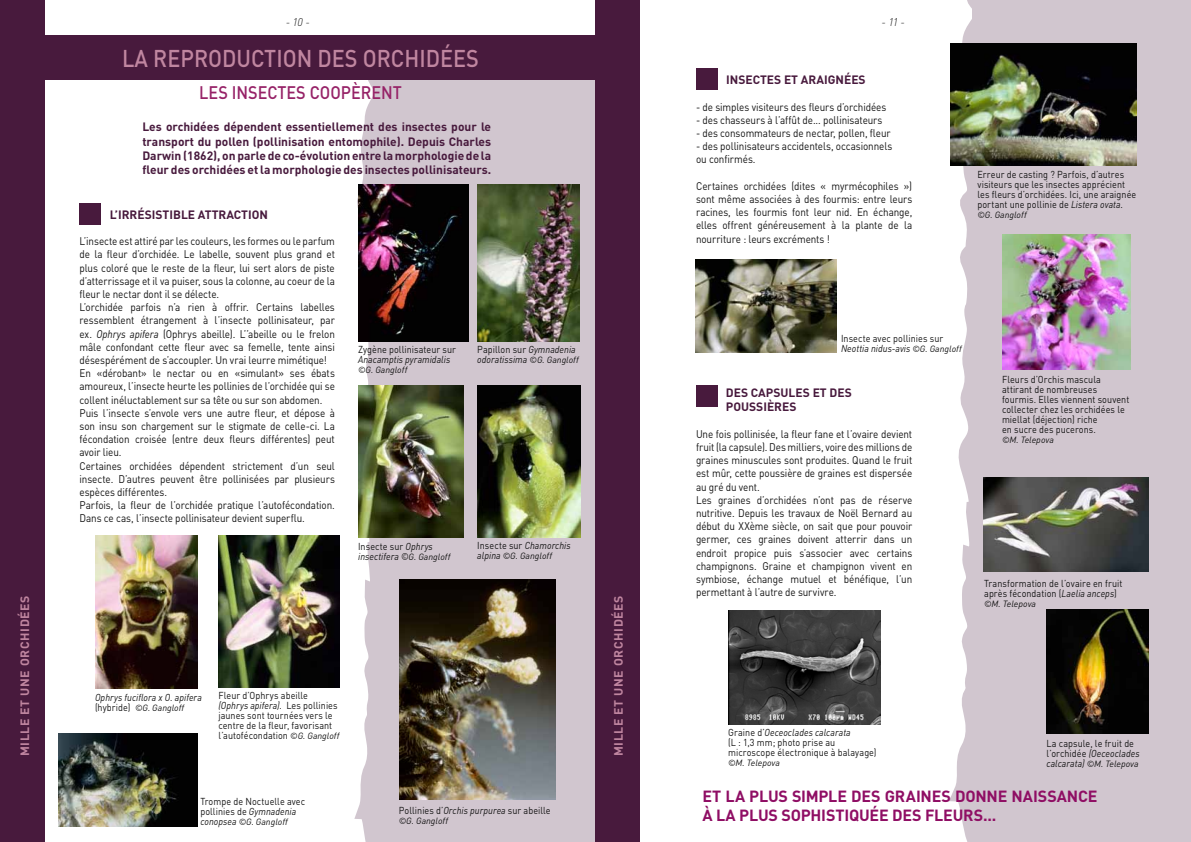
<style>
.page{position:relative;width:1191px;height:842px;background:#fff}
.page>*{position:absolute;margin:0;border:0;box-sizing:border-box;transform-origin:0 0}
.t1{font:500 24px "DIN";color:#c086a0;scale:.9 1}
.t2{font:500 18px "DIN";color:#962267;scale:.9 1}
.t3{font:700 16px/19.2px "DIN";letter-spacing:-.015em;color:#8f0e64}
.t4{font:700 12px/14.4px "DIN";color:#481a3d;text-align:justify}
.t5{font:700 12px "DIN";letter-spacing:.05em;color:#c086a0}
.t6{font:11px/13.2px "DIN";letter-spacing:-.01em;color:#121212;scale:.9 1}
.t7{font:italic 300 11px "DIN";color:#121212}
.t8{font:10px/10px "DIN";letter-spacing:.005em;color:#121212;scale:.9 1}
.t9{font:italic 10px/10px "DIN";letter-spacing:.005em;color:#121212;scale:.9 1}
.t10{font:italic 9px "DIN";color:#121212}
.s1{font-style:italic}
.s2{font-style:normal}
.s3{font-size:9px}
.s4{font-size:10px}
.s5{font-style:normal;font-size:10px}
.s6{font-style:italic;font-size:9px}
</style>
<div class="page">
<svg style="left:949px;top:0;width:23px;height:842px"></svg>
<div style="left:972px;top:0;width:219px;height:842px;background:#d1c6cf"></div>
<svg style="left:337px;top:79px;width:40px;height:763px"></svg>
<div style="left:377px;top:69px;width:218px;height:773px;background:#d1c6cf"></div>
<div style="left:0;top:0;width:45px;height:842px;background:#481a3d"></div>
<div style="left:2px;top:35px;width:597px;height:44px;background:#481a3d"></div>
<div style="left:595px;top:0;width:45px;height:842px;background:#481a3d"></div>
<div style="left:79px;top:203px;width:22px;height:22px;background:#481a3d"></div>
<div style="left:696px;top:69px;width:21px;height:21px;background:#481a3d"></div>
<img style="left:358px;top:185px;width:110px;height:156px">
<img style="left:477px;top:385px;width:103px;height:153px">
<img style="left:477px;top:185px;width:102px;height:156px">
<img style="left:95px;top:536px;width:103px;height:152px">
<img style="left:358px;top:385px;width:105px;height:153px">
<img style="left:58px;top:734px;width:140px;height:93px">
<img style="left:399px;top:579px;width:156px;height:220px">
<img style="left:695px;top:259px;width:141px;height:94px">
<img style="left:1002px;top:234px;width:128px;height:135px">
<img style="left:951px;top:43px;width:185px;height:122px">
<img style="left:1046px;top:610px;width:102px;height:124px">
<img style="left:728px;top:611px;width:152px;height:114px">
<img style="left:983px;top:478px;width:165px;height:93px">
<img style="left:219px;top:536px;width:120px;height:151px">
<div style="left:695px;top:385px;width:22px;height:22px;background:#481a3d"></div>
<p class="t5" style="left:17px;top:756px;width:162px;rotate:-90deg">mille et une orchidées</p>
<p class="t7" style="left:286px;top:15px;width:26px">- 10 -</p>
<p class="t7" style="left:881px;top:15px;width:25px">- 11 -</p>
<h1 class="t1" style="left:122px;top:43px;width:398px">LA REPRODUCTION DES ORCHIDÉES</h1>
<h2 class="t2" style="left:199px;top:81px;width:227px">LES INSECTES COOPÈRENT</h2>
<p class="t4" style="left:142px;top:119px;width:350px">Les orchidées dépendent essentiellement des insectes pour le transport du pollen (pollinisation entomophile). Depuis Charles Darwin (1862), on parle de co-évolution entre la morphologie de la fleur des orchidées et la morphologie des insectes pollinisateurs.</p>
<p class="t4" style="left:110px;top:207px;width:160px">L’irrésistible attraction</p>
<p class="t6" style="left:79px;top:234px;width:285px">L’insecte est attiré par les couleurs, les formes ou le parfum de la fleur d’orchidée. Le labelle, souvent plus grand et plus coloré que le reste de la fleur, lui sert alors de piste d’atterrissage et il va puiser, sous la colonne, au coeur de la fleur le nectar dont il se délecte.<br>L’orchidée parfois n’a rien à offrir. Certains labelles ressemblent étrangement à l’insecte pollinisateur, par ex. <span class="s1">Ophrys apifera</span> (Ophrys abeille). L’’abeille ou le frelon mâle confondant cette fleur avec sa femelle, tente ainsi désespérément de s’accoupler. Un vrai leurre mimétique!<br>En «dérobant» le nectar ou en «simulant» ses ébats amoureux, l’insecte heurte les pollinies de l’orchidée qui se collent inéluctablement sur sa tête ou sur son abdomen.<br>Puis l’insecte s’envole vers une autre fleur, et dépose à son insu son chargement sur le stigmate de celle-ci. La fécondation croisée (entre deux fleurs différentes) peut avoir lieu.<br>Certaines orchidées dépendent strictement d’un seul insecte. D’autres peuvent être pollinisées par plusieurs espèces différentes.<br>Parfois, la fleur de l’orchidée pratique l’autofécondation.<br>Dans ce cas, l’insecte pollinisateur devient superflu.</p>
<p class="t8" style="left:358px;top:344px;width:110px">Zygène pollinisateur sur</p>
<p class="t9" style="left:358px;top:354px;width:104px">Anacamptis pyramidalis</p>
<p class="t10" style="left:358px;top:364px;width:51px">©G. Gangloff</p>
<p class="t9" style="left:477px;top:344px;width:114px"><span class="s2">Papillon sur</span> Gymnadenia odoratissima <span class="s3">©G. Gangloff</span></p>
<p class="t9" style="left:358px;top:541px;width:104px"><span class="s2">Insecte sur</span> Ophrys insectifera ©<span class="s3">G. Gangloff</span></p>
<p class="t8" style="left:477px;top:540px;width:105px">Insecte sur <span class="s1">Chamorchis</span></p>
<p class="t10" style="left:477px;top:550px;width:76px"><span class="s4">alpina</span> ©G. Gangloff</p>
<p class="t9" style="left:95px;top:692px;width:120px">Ophrys fuciflora x O. apifera</p>
<p class="t10" style="left:95px;top:702px;width:91px"><span class="s5">(hybride)</span> ©G. Gangloff</p>
<p class="t8" style="left:218px;top:690px;width:136px">Fleur d’Ophrys abeille <span class="s1">(Ophrys apifera).</span> Les pollinies jaunes sont tournées vers le centre de la fleur, favorisant l’autofécondation <span class="s6">©G. Gangloff</span></p>
<p class="t8" style="left:200px;top:796px;width:118px">Trompe de Noctuelle avec pollinies de <span class="s1">Gymnadenia</span></p>
<p class="t10" style="left:200px;top:816px;width:89px"><span class="s4">conopsea</span> ©G. Gangloff</p>
<p class="t8" style="left:399px;top:805px;width:170px">Pollinies d’<span class="s1">Orchis purpurea</span> sur abeille</p>
<p class="t10" style="left:399px;top:815px;width:51px">©G. Gangloff</p>
<p class="t5" style="left:610px;top:756px;width:162px;rotate:-90deg">mille et une orchidées</p>
<p class="t4" style="left:726px;top:72px;width:141px">I nsectes et araignées</p>
<p class="t6" style="left:696px;top:100px;width:213px">- de simples visiteurs des fleurs d’orchidées</p>
<p class="t6" style="left:696px;top:113px;width:209px">- des chasseurs à l’affût de... pollinisateurs</p>
<p class="t6" style="left:696px;top:126px;width:218px">- des consommateurs de nectar, pollen, fleur</p>
<p class="t6" style="left:696px;top:139px;width:220px">- des pollinisateurs accidentels, occasionnels ou confirmés.</p>
<p class="t6" style="left:696px;top:179px;width:242px;text-align:justify">Certaines orchidées (dites « myrmécophiles ») sont même associées à des fourmis: entre leurs racines, les fourmis font leur nid. En échange, elles offrent généreusement à la plante de la nourriture : leurs excréments !</p>
<p class="t8" style="left:977px;top:169px;width:178px">Erreur de casting ? Parfois, d’autres visiteurs que les insectes apprécient les fleurs d’orchidées. Ici, une araignée portant une pollinie de <span class="s1">Listera ovata</span>.</p>
<p class="t10" style="left:977px;top:209px;width:51px">©G. Gangloff</p>
<p class="t8" style="left:841px;top:333px;width:136px">Insecte avec pollinies sur<br><span class="s1">Neottia nidus-avis</span> <span class="s6">©G. Gangloff</span></p>
<p class="t4" style="left:726px;top:385px;width:127px">Des capsules et des poussières</p>
<p class="t6" style="left:696px;top:427px;width:242px">Une fois pollinisée, la fleur fane et l’ovaire devient fruit (la capsule). Des milliers, voire des millions de graines minuscules sont produites. Quand le fruit est mûr, cette poussière de graines est dispersée au gré du vent.<br>Les graines d’orchidées n’ont pas de réserve nutritive. Depuis les travaux de Noël Bernard au début du XXème siècle, on sait que pour pouvoir germer, ces graines doivent atterrir dans un endroit propice puis s’associer avec certains champignons. Graine et champignon vivent en symbiose, échange mutuel et bénéfique, l’un permettant à l’autre de survivre.</p>
<p class="t8" style="left:1002px;top:375px;width:143px">Fleurs d’Orchis mascula attirant de nombreuses fourmis. Elles viennent souvent collecter chez les orchidées le miellat (déjection) riche<br>en sucre des pucerons.</p>
<p class="t10" style="left:1002px;top:434px;width:53px">©M. Telepova</p>
<p class="t8" style="left:984px;top:578px;width:155px">Transformation de l’ovaire en fruit après fécondation (<span class="s1">Laelia anceps</span>)</p>
<p class="t10" style="left:984px;top:598px;width:53px">©M. Telepova</p>
<p class="t8" style="left:728px;top:727px;width:166px">Graine d’<span class="s1">Oeceoclades calcarata<br></span>(L : 1,3 mm; photo prise au microscope électronique à balayage)</p>
<p class="t10" style="left:728px;top:757px;width:53px">©M. Telepova</p>
<p class="t8" style="left:1046px;top:738px;width:105px">La capsule, le fruit de l’orchidée <span class="s1">(Oeceoclades</span></p>
<p class="t10" style="left:1046px;top:758px;width:94px"><span class="s4">calcarata)</span> ©M. Telepova</p>
<h3 class="t3" style="left:702px;top:786px;width:396px">Et la plus simple des graines donne naissance à la plus sophistiquée des fleurs...</h3>
</div>
